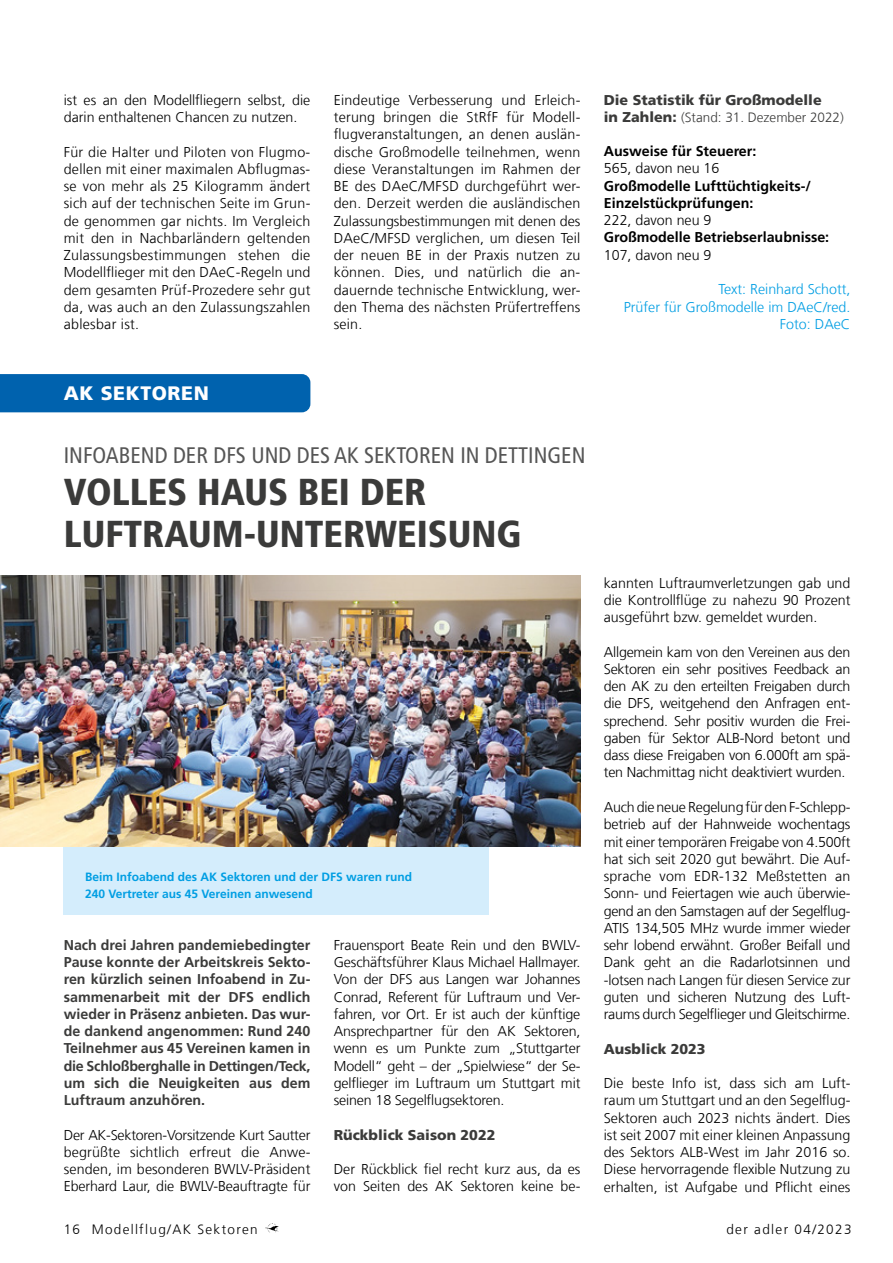
<style>
.page{position:relative;width:893px;height:1263px;background:#fff}
.page>*{position:absolute;margin:0;border:0;box-sizing:border-box;transform-origin:0 0}
.t1{font:900 condensed 37.5px/42px "Frutiger LT Com";color:#3b3b3a}
.t2{font:condensed 22.5px "Frutiger LT Com";color:#565656}
.t3{font:900 19.5px "Frutiger LT Com";letter-spacing:.03em;color:#fff}
.t4{font:300 14.25px/17.2px "Frutiger LT Com";color:#000;text-align:justify}
.t5{font:700 14.25px/17.2px "Frutiger LT Com";color:#3b3b3a;text-align:justify}
.t6{font:700 14.25px/17.2px "Frutiger LT Com";color:#000}
.t7{font:300 14.25px/17.2px "Frutiger LT Com";color:#009ee3;text-align:right}
.t8{font:900 14.25px "Frutiger LT Com";color:#3b3b3a}
.t9{font:300 13.5px "Frutiger LT Com";letter-spacing:.1em;color:#000}
.t10{font:300 13.5px "Frutiger LT Com";color:#3b3b3a}
.t11{font:700 12px/17.2px "Frutiger LT Com";color:#009ee3}
.s1{font-weight:900;font-size:14.25px}
</style>
<div class="page">
<img style="left:265px;top:1223px;width:14px;height:10px">
<div style="left:0;top:374px;width:310px;height:38px;background:#0062ae"></div>
<div style="left:64px;top:734px;width:425px;height:181px;background:#d4edfc"></div>
<img style="left:0;top:575px;width:580px;height:271px">
<p class="t4" style="left:64px;top:91px;width:248px">ist es an den Modellfliegern selbst, die darin enthaltenen Chancen zu nutzen.</p>
<p class="t4" style="left:64px;top:143px;width:248px">Für die Halter und Piloten von Flugmo&shy;dellen mit einer maximalen Abflugmas&shy;se von mehr als 25 Kilogramm ändert sich auf der technischen Seite im Grun&shy;de genommen gar nichts. Im Vergleich mit den in Nachbarländern geltenden Zulassungsbestimmungen stehen die Modellflieger mit den DAeC-Regeln und dem gesamten Prüf-Prozedere sehr gut da, was auch an den Zulassungszahlen ablesbar ist.</p>
<h3 class="t3" style="left:64px;top:381px;width:147px">AK SEKTOREN</h3>
<p class="t4" style="left:334px;top:91px;width:248px">Eindeutige Verbesserung und Erleich&shy;terung bringen die StRfF für Modell&shy;flugveranstaltungen, an denen auslän&shy;dische Großmodelle teilnehmen, wenn diese Veranstaltungen im Rahmen der BE des DAeC/MFSD durchgeführt wer&shy;den. Derzeit werden die ausländischen Zulassungsbestimmungen mit denen des DAeC/MFSD verglichen, um diesen Teil der neuen BE in der Praxis nutzen zu können. Dies, und natürlich die an&shy;dauernde technische Entwicklung, wer&shy;den Thema des nächsten Prüfertreffens sein.</p>
<p class="t8" style="left:604px;top:91px;width:219px">Die Statistik für Großmodelle</p>
<p class="t10" style="left:604px;top:109px;width:242px"><span class="s1">in Zahlen:</span> (Stand: 31. Dezember 2022)</p>
<p class="t6" style="left:604px;top:143px;width:154px">Ausweise für Steuerer:</p>
<p class="t4" style="left:604px;top:160px;width:117px">565, davon neu 16</p>
<p class="t6" style="left:604px;top:177px;width:209px">Großmodelle Lufttüchtigkeits-/<br>Einzelstückprüfungen:</p>
<p class="t4" style="left:604px;top:212px;width:109px">222, davon neu 9</p>
<p class="t6" style="left:604px;top:229px;width:227px">Großmodelle Betriebserlaubnisse:</p>
<p class="t4" style="left:604px;top:246px;width:109px">107, davon neu 9</p>
<p class="t7" style="left:624px;top:281px;width:228px">Text: Reinhard Schott,<br>Prüfer für Großmodelle im DAeC/red.<br>Foto: DAeC</p>
<h2 class="t2" style="left:64px;top:442px;width:523px">INFOABEND DER DFS UND DES AK SEKTOREN IN DETTINGEN</h2>
<h1 class="t1" style="left:64px;top:470px;width:459px">VOLLES HAUS BEI DER<br>LUFTRAUM-UNTERWEISUNG</h1>
<p class="t11" style="left:85px;top:868px;width:328px">Beim Infoabend des AK Sektoren und der DFS waren rund<br>240 Vertreter aus 45 Vereinen anwesend</p>
<p class="t5" style="left:64px;top:936px;width:248px">Nach drei Jahren pandemiebedingter Pause konnte der Arbeitskreis Sekto&shy;ren kürzlich seinen Infoabend in Zu&shy;sammenarbeit mit der DFS endlich wieder in Präsenz anbieten. Das wur&shy;de dankend angenommen: Rund 240<br>Teilnehmer aus 45 Vereinen kamen in die Schloßberghalle in Dettingen/Teck, um sich die Neuigkeiten aus dem Luftraum anzuhören.</p>
<p class="t4" style="left:64px;top:1126px;width:248px">Der AK-Sektoren-Vorsitzende Kurt Sautter begrüßte sichtlich erfreut die Anwe&shy;senden, im besonderen BWLV-Präsident Eberhard Laur, die BWLV-Beauftragte für</p>
<p class="t4" style="left:334px;top:936px;width:248px">Frauensport Beate Rein und den BWLV-Geschäftsführer Klaus Michael Hallmayer.<br>Von der DFS aus Langen war Johannes Conrad, Referent für Luftraum und Ver&shy;fahren, vor Ort. Er ist auch der künftige Ansprechpartner für den AK Sektoren, wenn es um Punkte zum „Stuttgarter Modell“ geht – der „Spielwiese“ der Se&shy;gelflieger im Luftraum um Stuttgart mit seinen 18 Segelflugsektoren.</p>
<p class="t8" style="left:334px;top:1126px;width:163px">Rückblick Saison 2022</p>
<p class="t4" style="left:334px;top:1161px;width:248px">Der Rückblick fiel recht kurz aus, da es von Seiten des AK Sektoren keine be-</p>
<p class="t4" style="left:604px;top:574px;width:248px">kannten Luftraumverletzungen gab und die Kontrollflüge zu nahezu 90 Prozent ausgeführt bzw. gemeldet wurden.</p>
<p class="t4" style="left:604px;top:643px;width:248px">Allgemein kam von den Vereinen aus den Sektoren ein sehr positives Feedback an den AK zu den erteilten Freigaben durch die DFS, weitgehend den Anfragen ent&shy;sprechend. Sehr positiv wurden die Frei&shy;gaben für Sektor ALB-Nord betont und dass diese Freigaben von 6.000ft am spä&shy;ten Nachmittag nicht deaktiviert wurden.</p>
<p class="t4" style="left:604px;top:798px;width:248px">Auch die neue Regelung für den F-Schlepp&shy;betrieb auf der Hahnweide wochentags mit einer temporären Freigabe von 4.500ft hat sich seit 2020 gut bewährt. Die Auf&shy;sprache vom EDR-132 Meßstetten an Sonn- und Feiertagen wie auch überwie&shy;gend an den Samstagen auf der Segelflug-ATIS 134,505 MHz wurde immer wieder sehr lobend erwähnt. Großer Beifall und Dank geht an die Radarlotsinnen und -lotsen nach Langen für diesen Service zur guten und sicheren Nutzung des Luft&shy;raums durch Segelflieger und Gleitschirme.</p>
<p class="t8" style="left:604px;top:1040px;width:103px">Ausblick 2023</p>
<p class="t4" style="left:604px;top:1075px;width:248px">Die beste Info ist, dass sich am Luft&shy;raum um Stuttgart und an den Segelflug-Sektoren auch 2023 nichts ändert. Dies ist seit 2007 mit einer kleinen Anpassung des Sektors ALB-West im Jahr 2016 so.<br>Diese hervorragende flexible Nutzung zu erhalten, ist Aufgabe und Pflicht eines</p>
<p class="t9" style="left:64px;top:1221px;width:195px">16 Modellflug/AK Sektoren</p>
<p class="t9" style="left:726px;top:1221px;width:127px">der adler 04/2023</p>
</div>
